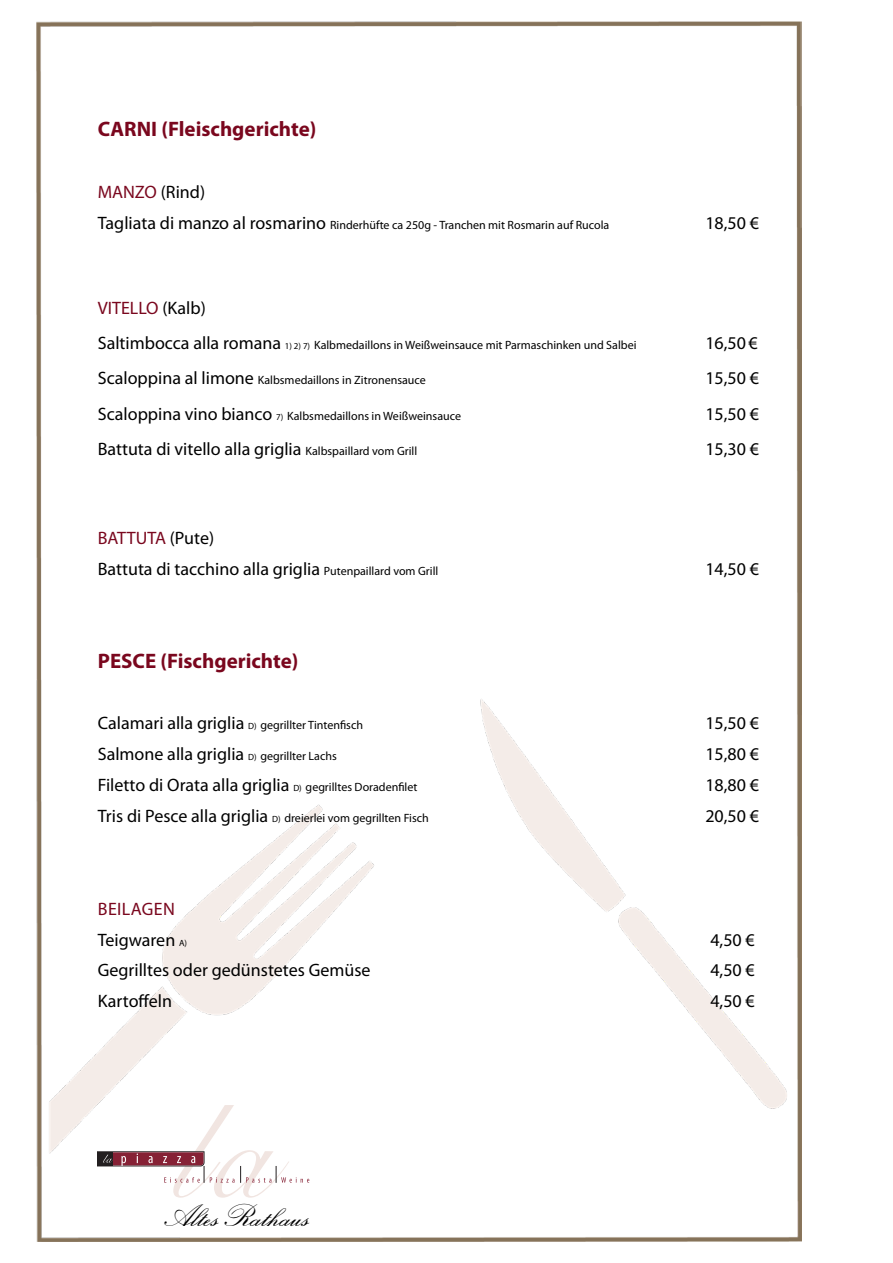
<style>
.page{position:relative;width:893px;height:1263px;background:#fff}
.page>*{position:absolute;margin:0;border:0;box-sizing:border-box;transform-origin:0 0}
.t1{font:31.2px "Exmouth";color:#000}
.t2{font:700 21px "Myriad Pro";color:#7a071e}
.t3{font:18px/31px "Myriad Pro";color:#000}
.t4{font:18px "Myriad Pro";color:#7a071e}
.t5{font:12px "Myriad Pro";color:#000}
.s1{color:#7a071e}
.s2{font-size:18px}
.s3{color:#000}
.s4{font-size:9px}
.s5{font-size:12px}
</style>
<div class="page">
<img style="left:37px;top:21px;width:765px;height:1220px">
<div style="left:97px;top:1105px;width:215px;height:130px;background:#fff"></div>
<svg style="left:97px;top:1105px;width:212px;height:93px"></svg>
<h2 class="t2" style="left:98px;top:117px;width:220px">CARNI (Fleischgerichte)</h2>
<h3 class="t3" style="left:98px;top:177px;width:109px"><span class="s1">MANZO</span> (Rind)</h3>
<p class="t5" style="left:98px;top:219px;width:513px"><span class="s2">Tagliata di manzo al rosmarino</span> Rinderhüfte ca 250g - Tranchen mit Rosmarin auf Rucola</p>
<h3 class="t3" style="left:705px;top:208px;width:55px">18,50 €</h3>
<h3 class="t4" style="left:98px;top:298px;width:110px">VITELLO <span class="s3">(Kalb)</span></h3>
<p class="t5" style="left:98px;top:338px;width:540px"><span class="s2">Saltimbocca alla romana</span> <span class="s4">1) 2) 7)</span> Kalbmedaillons in Weißweinsauce mit Parmaschinken und Salbei</p>
<h3 class="t3" style="left:705px;top:328px;width:54px">16,50 €</h3>
<p class="t5" style="left:98px;top:374px;width:330px"><span class="s2">Scaloppina al limone</span> Kalbsmedaillons in Zitronensauce</p>
<h3 class="t3" style="left:705px;top:363px;width:55px">15,50 €</h3>
<p class="t5" style="left:98px;top:409px;width:365px"><span class="s2">Scaloppina vino bianco</span> <span class="s4">7)</span> Kalbsmedaillons in Weißweinsauce</p>
<h3 class="t3" style="left:705px;top:398px;width:55px">15,50 €</h3>
<h3 class="t3" style="left:98px;top:434px;width:321px">Battuta di vitello alla griglia <span class="s5">Kalbspaillard vom Grill</span></h3>
<h3 class="t3" style="left:705px;top:434px;width:55px">15,30 €</h3>
<h3 class="t3" style="left:98px;top:522px;width:342px"><span class="s1">BATTUTA</span> (Pute)<br>Battuta di tacchino alla griglia <span class="s5">Putenpaillard vom Grill</span></h3>
<h2 class="t2" style="left:98px;top:649px;width:202px">PESCE (Fischgerichte)</h2>
<h3 class="t3" style="left:705px;top:553px;width:55px">14,50 €</h3>
<p class="t5" style="left:98px;top:719px;width:267px"><span class="s2">Calamari alla griglia</span> <span class="s4">D)</span> gegrillter Tintenfisch</p>
<h3 class="t3" style="left:705px;top:708px;width:55px">15,50 €</h3>
<h3 class="t3" style="left:98px;top:739px;width:241px">Salmone alla griglia <span class="s4">D)</span> <span class="s5">gegrillter Lachs</span></h3>
<h3 class="t3" style="left:705px;top:739px;width:55px">15,80 €</h3>
<h3 class="t3" style="left:98px;top:770px;width:321px">Filetto di Orata alla griglia <span class="s4">D)</span> <span class="s5">gegrilltes Doradenfilet</span></h3>
<h3 class="t3" style="left:705px;top:770px;width:55px">18,80 €</h3>
<p class="t5" style="left:98px;top:812px;width:332px"><span class="s2">Tris di Pesce alla griglia</span> <span class="s4">D)</span> dreierlei vom gegrillten Fisch</p>
<h3 class="t3" style="left:705px;top:801px;width:55px">20,50 €</h3>
<h3 class="t3" style="left:98px;top:894px;width:91px"><span class="s1">BEILAGEN<br></span>Teigwaren <span class="s4">A)</span></h3>
<h3 class="t3" style="left:710px;top:925px;width:46px">4,50 €</h3>
<h3 class="t3" style="left:98px;top:955px;width:274px">Gegrilltes oder gedünstetes Gemüse</h3>
<h3 class="t3" style="left:710px;top:955px;width:46px">4,50 €</h3>
<h3 class="t3" style="left:98px;top:985px;width:76px">Kartoffeln</h3>
<h3 class="t3" style="left:710px;top:985px;width:46px">4,50 €</h3>
<h1 class="t1" style="left:163px;top:1197px;width:151px">AltesRathaus</h1>
</div>
